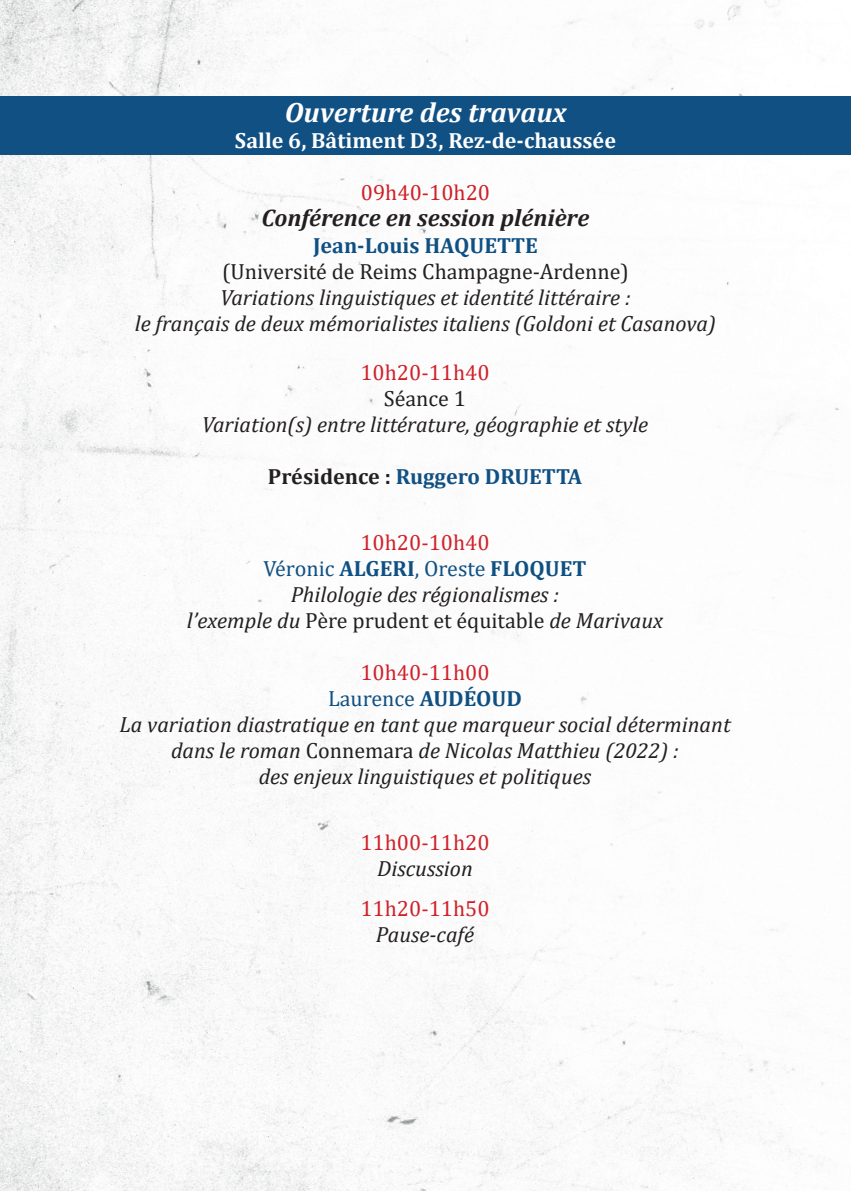
<style>
.page{position:relative;width:851px;height:1191px;background:#fff}
.page>*{position:absolute;margin:0;border:0;box-sizing:border-box;transform-origin:0 0}
.t1{font:italic 700 28px "Cambria";color:#fff}
.t2{font:italic 700 24px "Cambria";color:#231f20}
.t3{font:italic 22px/26px "Cambria";color:#231f20;text-align:center}
.t4{font:22px "Cambria";color:#231f20}
.t5{font:22px/26px "Cambria";color:#d0212a;text-align:center}
.t6{font:22px "Cambria";color:#0f5083}
.t7{font:700 22px "Cambria";color:#fff}
.t8{font:700 22px "Cambria";color:#115083}
.t9{font:700 22px "Cambria";color:#0f5083}
.t10{font:22px "Cambria";color:#cf2026}
.s1{color:#231f20}
.s2{font-weight:700}
.s3{font-style:italic}
.s4{font-style:normal}
.s5{font-style:italic;color:#231f20}
</style>
<div class="page">
<img style="left:0;top:0;width:850px;height:1191px">
<div style="left:0;top:96px;width:850px;height:58px;background:#115083"></div>
<p class="t1" style="left:284px;top:93px;width:283px">Ouverture des travaux</p>
<p class="t7" style="left:235px;top:125px;width:382px">Salle 6, Bâtiment D3, Rez-de-chaussée</p>
<p class="t10" style="left:361px;top:180px;width:131px">09h40-10h20</p>
<p class="t2" style="left:261px;top:201px;width:329px">Conférence en session plénière</p>
<p class="t9" style="left:313px;top:229px;width:226px">Jean-Louis HAQUETTE</p>
<p class="t4" style="left:222px;top:258px;width:408px">(Université de Reims Champagne-Ardenne)</p>
<p class="t3" style="left:220px;top:283px;width:412px">Variations linguistiques et identité littéraire :</p>
<p class="t3" style="left:135px;top:309px;width:582px">le français de deux mémorialistes italiens (Goldoni et Casanova)</p>
<p class="t5" style="left:360px;top:359px;width:131px">10h20-11h40</p>
<p class="t4" style="left:384px;top:385px;width:84px">Séance 1</p>
<p class="t3" style="left:202px;top:410px;width:448px">Variation(s) entre littérature, géographie et style</p>
<p class="t8" style="left:268px;top:461px;width:315px"><span class="s1">Présidence :</span> Ruggero DRUETTA</p>
<p class="t5" style="left:360px;top:529px;width:131px">10h20-10h40</p>
<p class="t6" style="left:263px;top:555px;width:324px">Véronic <span class="s2">ALGERI</span>, Oreste <span class="s2">FLOQUET</span></p>
<p class="t3" style="left:291px;top:580px;width:270px">Philologie des régionalismes :</p>
<p class="t4" style="left:187px;top:607px;width:477px"><span class="s3">l’exemple du</span> Père prudent et équitable <span class="s3">de Marivaux</span></p>
<p class="t5" style="left:360px;top:659px;width:131px">10h40-11h00</p>
<p class="t6" style="left:328px;top:685px;width:195px">Laurence <span class="s2">AUDÉOUD</span></p>
<p class="t3" style="left:119px;top:710px;width:612px">La variation diastratique en tant que marqueur social déterminant dans le roman <span class="s4">Connemara</span> de Nicolas Matthieu (2022) :</p>
<p class="t3" style="left:259px;top:762px;width:334px">des enjeux linguistiques et politiques</p>
<p class="t5" style="left:360px;top:829px;width:131px">11h00-11h20<br><span class="s5">Discussion</span></p>
<p class="t5" style="left:360px;top:895px;width:131px">11h20-11h50</p>
<p class="t3" style="left:376px;top:920px;width:100px">Pause-café</p>
</div>
